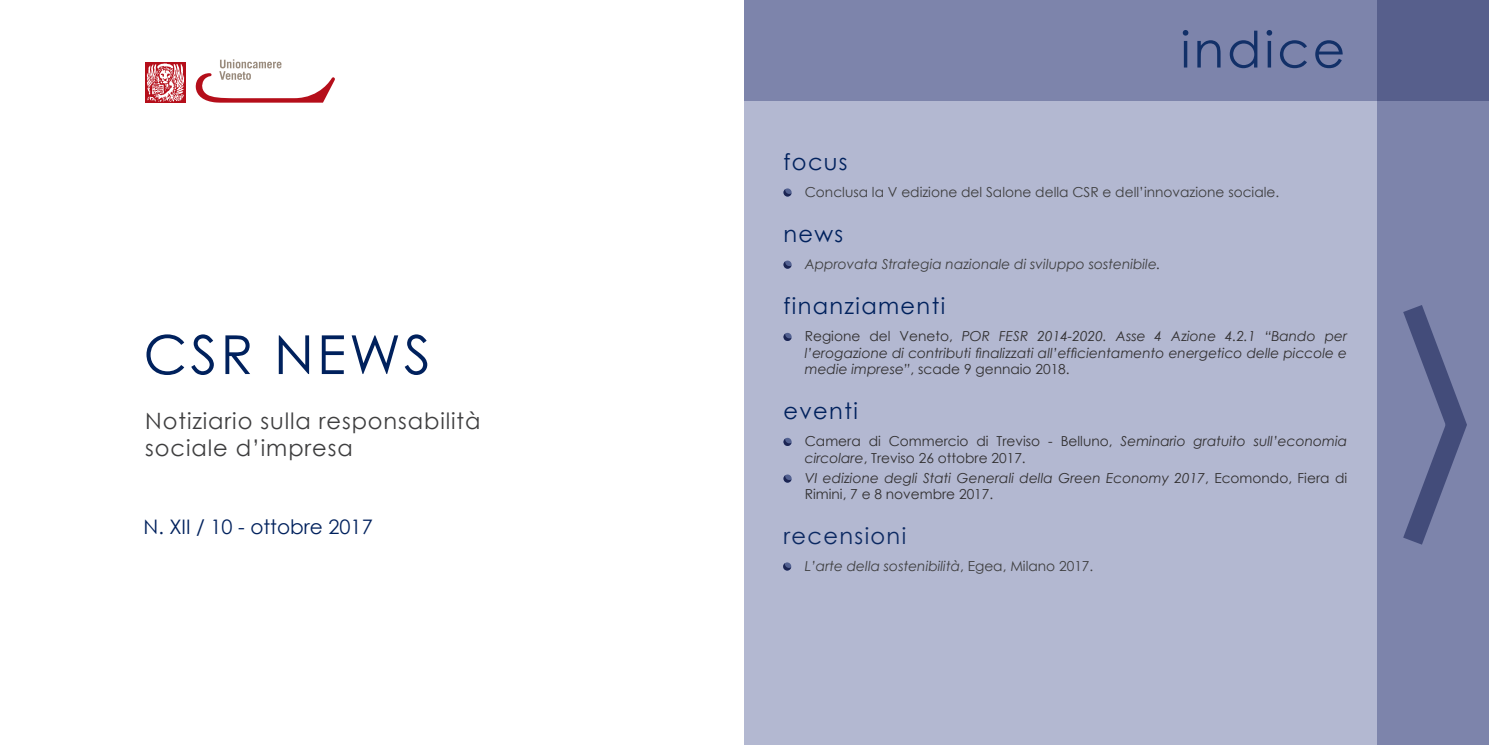
<style>
.page{position:relative;width:1489px;height:745px;background:#fff}
.page>*{position:absolute;margin:0;border:0;box-sizing:border-box;transform-origin:0 0}
.t1{font:53.75px "Century Gothic";letter-spacing:.06em;color:#00215d}
.t2{font:50px "Century Gothic";letter-spacing:.06em;color:#123068}
.t3{font:22.5px/27px "Century Gothic";letter-spacing:.04em;color:#3e3e3f}
.t4{font:22.5px "Century Gothic";letter-spacing:.06em;color:#00215d}
.t5{font:22.5px "Century Gothic";letter-spacing:.06em;color:#0c2962}
.t6{font:20px "Century Gothic";color:#00215d}
.t7{font:italic 13.75px/16.5px "Century Gothic";color:#312f30;text-align:justify}
.t8{font:13.75px/16.5px "Century Gothic";color:#312f30}
.t9{font:italic 13.75px "Century Gothic";color:#3e3e3f}
.t10{font:13.75px "Century Gothic";color:#3e3e3f}
.s1{color:#312f30}
.s2{font-style:normal}
.s3{font-style:italic}
</style>
<div class="page">
<div style="left:744px;top:0;width:744px;height:744px;background:#b3b8d1"></div>
<svg style="left:195px;top:59px;width:140px;height:44px"></svg>
<div style="left:145px;top:62px;width:41px;height:40px;background:#b50e1a"></div>
<svg style="left:146px;top:63px;width:38px;height:39px"></svg>
<svg style="left:783px;top:189px;width:8px;height:7px"></svg>
<svg style="left:783px;top:261px;width:8px;height:7px"></svg>
<div style="left:783px;top:332px;width:8px;height:9px;background:#aeb3cd;border-radius:50%"></div>
<svg style="left:783px;top:333px;width:8px;height:8px"></svg>
<div style="left:783px;top:437px;width:8px;height:8px;background:#acb2cc;border-radius:50%"></div>
<svg style="left:783px;top:438px;width:8px;height:7px"></svg>
<svg style="left:783px;top:475px;width:8px;height:7px"></svg>
<svg style="left:783px;top:562px;width:8px;height:8px"></svg>
<div style="left:1377px;top:0;width:111px;height:744px;background:#7d84ab"></div>
<svg style="left:1403px;top:305px;width:64px;height:240px"></svg>
<svg style="left:744px;top:0;width:744px;height:100px;background:#777ea6"></svg>
<h1 class="t1" style="left:144px;top:317px;width:289px">CSR NEWS</h1>
<h3 class="t3" style="left:145px;top:407px;width:337px">Notiziario sulla responsabilità sociale d’impresa</h3>
<h3 class="t6" style="left:144px;top:512px;width:231px">N. XII / 10 - ottobre 2017</h3>
<h2 class="t2" style="left:1180px;top:14px;width:166px">indice</h2>
<h3 class="t4" style="left:783px;top:146px;width:66px">focus</h3>
<p class="t10" style="left:804px;top:182px;width:476px">Conclusa la V edizione del Salone della CSR e dell’innovazione sociale.</p>
<h3 class="t4" style="left:783px;top:218px;width:61px">news</h3>
<p class="t9" style="left:804px;top:254px;width:357px">Approvata Strategia nazionale di sviluppo sostenibile<span class="s1">.</span></p>
<h3 class="t4" style="left:783px;top:290px;width:163px">finanziamenti</h3>
<p class="t7" style="left:804px;top:327px;width:544px"><span class="s2">Regione del Veneto,</span> POR FESR 2014-2020. Asse 4 Azione 4.2.1 “Bando per l’erogazione di contributi finalizzati all’efficientamento energetico delle piccole e medie imprese”<span class="s2">, scade 9 gennaio 2018.</span></p>
<h3 class="t4" style="left:783px;top:395px;width:76px">eventi</h3>
<p class="t8" style="left:804px;top:432px;width:544px">Camera di Commercio di Treviso - Belluno, <span class="s3">Seminario gratuito sull’economia circolare</span>, Treviso 26 ottobre 2017.</p>
<p class="t7" style="left:804px;top:469px;width:544px">VI edizione degli Stati Generali della Green Economy 2017<span class="s2">, Ecomondo, Fiera di<br>Rimini, 7 e 8 novembre 2017.</span></p>
<h3 class="t5" style="left:783px;top:519px;width:124px">recensioni</h3>
<p class="t9" style="left:804px;top:556px;width:290px">L’arte della sostenibilità<span class="s2">, Egea, Milano 2017.</span></p>
</div>
